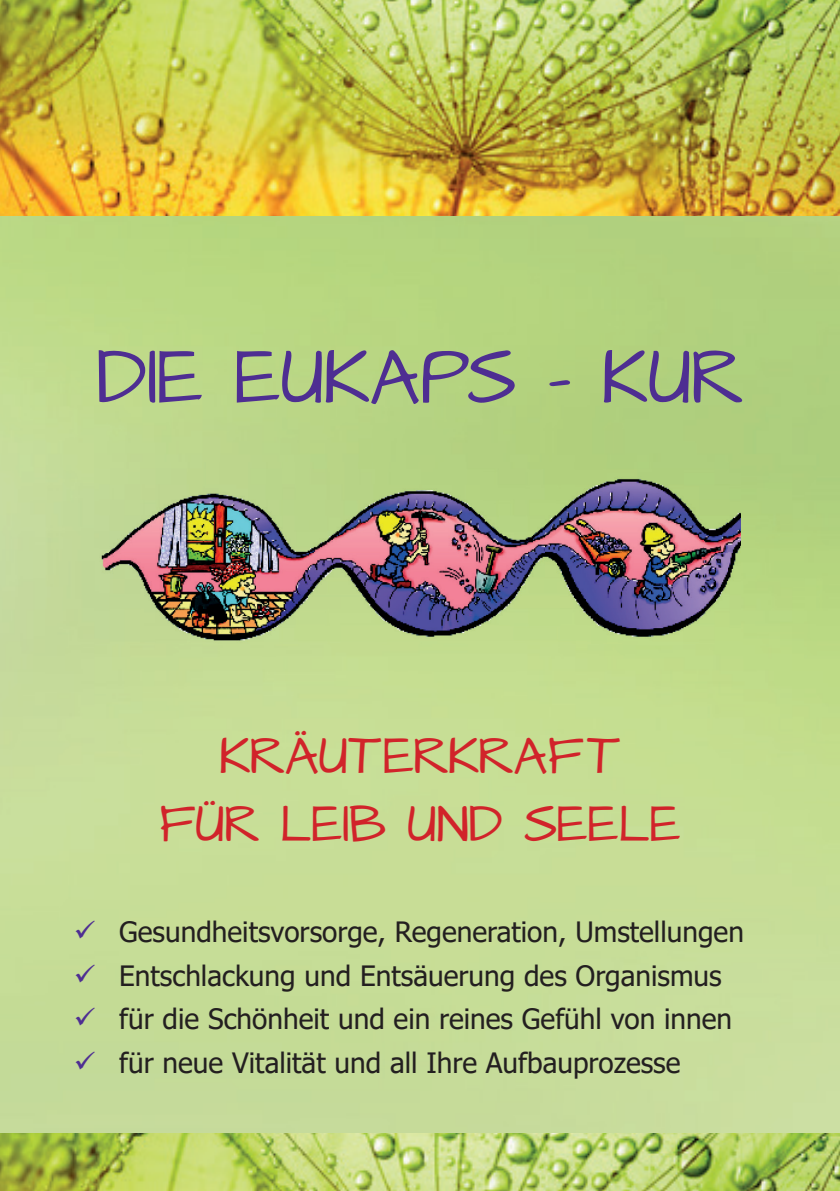
<style>
.page{position:relative;width:840px;height:1191px;background:#fff}
.page>*{position:absolute;margin:0;border:0;box-sizing:border-box;transform-origin:0 0}
.t1{font:62.4px "Architects Daughter";color:#4e2e92}
.t2{font:42px/68px "Architects Daughter";color:#d1232a;text-align:center}
.t3{font:28px "Tahoma";color:#231f20}
.s1{color:#4e2e92}
</style>
<div class="page">
<img style="left:0;top:216px;width:839px;height:917px">
<img style="left:99px;top:462px;width:641px;height:181px">
<img style="left:0;top:0;width:839px;height:216px">
<img style="left:0;top:1133px;width:839px;height:58px">
<h1 class="t1" style="left:96px;top:333px;width:648px">DIE EUKAPS - KUR</h1>
<h2 class="t2" style="left:159px;top:726px;width:522px">KRÄUTERKRAFT<br>FÜR LEIB UND SEELE</h2>
<p class="t3" style="left:74px;top:913px;width:671px"><span class="s1">✓</span> Gesundheitsvorsorge, Regeneration, Umstellungen</p>
<p class="t3" style="left:74px;top:956px;width:649px"><span class="s1">✓</span> Entschlackung und Entsäuerung des Organismus</p>
<p class="t3" style="left:74px;top:1000px;width:659px"><span class="s1">✓</span> für die Schönheit und ein reines Gefühl von innen</p>
<p class="t3" style="left:74px;top:1044px;width:608px"><span class="s1">✓</span> für neue Vitalität und all Ihre Aufbauprozesse</p>
</div>
